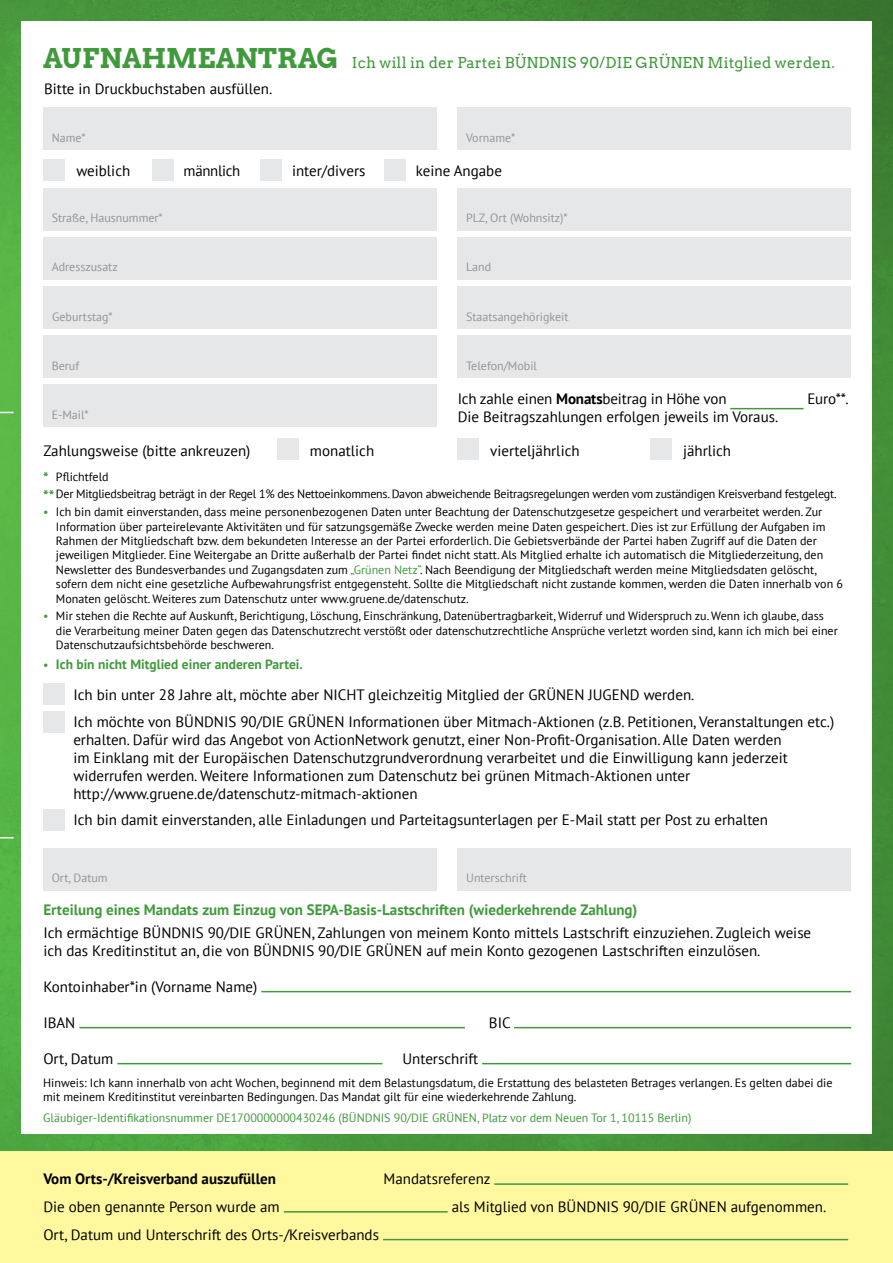
<style>
.page{position:relative;width:893px;height:1263px;background:#fff}
.page>*{position:absolute;margin:0;border:0;box-sizing:border-box;transform-origin:0 0}
.t1{font:15px/18px "PT Sans";color:#000}
.t2{font:700 15px/22.5px "PT Sans";color:#409a3c}
.t3{font:15px "Arvo";letter-spacing:.01em;color:#409a3c}
.t4{font:700 15px "PT Sans";color:#000}
.t5{font:15px "PT Sans";letter-spacing:-.02em;color:#000}
.t6{font:700 13.5px "PT Sans";color:#409a3c}
.t7{font:12px/14.4px "PT Sans";color:#000}
.t8{font:12px/17.9px "PT Sans";letter-spacing:-.02em;color:#000}
.t9{font:12px "PT Sans";color:#939598}
.t10{font:12px "PT Sans";color:#409a3c}
.s1{font-family:"Arvo Gruen";font-size:27px}
.s2{font-weight:700}
.s3{font-weight:700;font-size:14.85px;color:#409a3c}
.s4{color:#409a3c}
.s5{font-weight:400;font-size:12px}
.s6{font-weight:400;color:#000}
</style>
<div class="page">
<img style="left:0;top:0;width:893px;height:1151px">
<div style="left:21px;top:21px;width:851px;height:1112px;background:#fff"></div>
<svg style="left:0;top:412px;width:14px;height:1px"></svg>
<svg style="left:0;top:837px;width:14px;height:1px"></svg>
<div style="left:43px;top:108px;width:394px;height:42px;background:#e6e7e8"></div>
<div style="left:43px;top:237px;width:394px;height:43px;background:#e6e7e8"></div>
<div style="left:43px;top:188px;width:394px;height:43px;background:#e6e7e8"></div>
<div style="left:458px;top:108px;width:393px;height:42px;background:#e6e7e8"></div>
<div style="left:458px;top:237px;width:393px;height:43px;background:#e6e7e8"></div>
<div style="left:458px;top:188px;width:393px;height:43px;background:#e6e7e8"></div>
<div style="left:458px;top:286px;width:393px;height:43px;background:#e6e7e8"></div>
<div style="left:43px;top:335px;width:394px;height:43px;background:#e6e7e8"></div>
<div style="left:44px;top:286px;width:393px;height:43px;background:#e6e7e8"></div>
<div style="left:458px;top:335px;width:393px;height:43px;background:#e6e7e8"></div>
<div style="left:43px;top:385px;width:394px;height:42px;background:#e6e7e8"></div>
<hr style="left:730px;top:408px;width:73px;height:1px;background:#409a3c">
<div style="left:277px;top:438px;width:22px;height:22px;background:#e6e7e8"></div>
<div style="left:44px;top:159px;width:21px;height:21px;background:#e6e7e8"></div>
<div style="left:457px;top:438px;width:22px;height:21px;background:#e6e7e8"></div>
<div style="left:650px;top:438px;width:22px;height:22px;background:#e6e7e8"></div>
<div style="left:0;top:1151px;width:893px;height:112px;background:#fff89e"></div>
<hr style="left:494px;top:1183px;width:354px;height:2px;background:#409a3c">
<hr style="left:284px;top:1211px;width:164px;height:1px;background:#409a3c">
<hr style="left:383px;top:1239px;width:465px;height:1px;background:#409a3c">
<hr style="left:261px;top:991px;width:590px;height:1px;background:#409a3c">
<hr style="left:79px;top:1027px;width:386px;height:1px;background:#409a3c">
<hr style="left:514px;top:1027px;width:337px;height:1px;background:#409a3c">
<hr style="left:117px;top:1063px;width:265px;height:1px;background:#409a3c">
<hr style="left:482px;top:1063px;width:369px;height:1px;background:#409a3c">
<div style="left:43px;top:848px;width:394px;height:43px;background:#e6e7e8"></div>
<div style="left:458px;top:848px;width:393px;height:43px;background:#e6e7e8"></div>
<div style="left:44px;top:683px;width:21px;height:21px;background:#e6e7e8"></div>
<div style="left:152px;top:159px;width:21px;height:21px;background:#e6e7e8"></div>
<div style="left:260px;top:159px;width:22px;height:21px;background:#e6e7e8"></div>
<div style="left:384px;top:159px;width:21px;height:21px;background:#e6e7e8"></div>
<div style="left:44px;top:711px;width:21px;height:21px;background:#e6e7e8"></div>
<div style="left:43px;top:809px;width:21px;height:21px;background:#e6e7e8"></div>
<p class="t3" style="left:43px;top:54px;width:793px"><span class="s1">AUFNAHMEANTRAG</span> Ich will in der Partei BÜNDNIS 90/DIE GRÜNEN Mitglied werden.</p>
<p class="t1" style="left:44px;top:79px;width:230px">Bitte in Druckbuchstaben ausfüllen.</p>
<p class="t9" style="left:52px;top:130px;width:36px">Name*</p>
<p class="t9" style="left:466px;top:130px;width:51px">Vorname*</p>
<p class="t1" style="left:76px;top:161px;width:55px">weiblich</p>
<p class="t5" style="left:184px;top:161px;width:58px">männlich</p>
<p class="t1" style="left:292px;top:161px;width:75px">inter/divers</p>
<p class="t1" style="left:416px;top:161px;width:88px">keine Angabe</p>
<p class="t9" style="left:52px;top:211px;width:113px">Straße, Hausnummer*</p>
<p class="t9" style="left:466px;top:211px;width:103px">PLZ, Ort (Wohnsitz)*</p>
<p class="t9" style="left:52px;top:260px;width:68px">Adresszusatz</p>
<p class="t9" style="left:466px;top:260px;width:26px">Land</p>
<p class="t9" style="left:52px;top:309px;width:62px">Geburtstag*</p>
<p class="t9" style="left:466px;top:309px;width:104px">Staatsangehörigkeit</p>
<p class="t9" style="left:52px;top:358px;width:29px">Beruf</p>
<p class="t9" style="left:466px;top:358px;width:72px">Telefon/Mobil</p>
<p class="t9" style="left:52px;top:407px;width:39px">E-Mail*</p>
<p class="t1" style="left:458px;top:389px;width:270px">Ich zahle einen <span class="s2">Monats</span>beitrag in Höhe von</p>
<p class="t1" style="left:807px;top:389px;width:43px">Euro**.</p>
<p class="t1" style="left:458px;top:407px;width:322px">Die Beitragszahlungen erfolgen jeweils im Voraus.</p>
<p class="t1" style="left:43px;top:441px;width:209px">Zahlungsweise (bitte ankreuzen)</p>
<p class="t1" style="left:310px;top:441px;width:66px">monatlich</p>
<p class="t1" style="left:490px;top:441px;width:91px">vierteljährlich</p>
<p class="t1" style="left:683px;top:441px;width:50px">jährlich</p>
<p class="t8" style="left:43px;top:467px;width:795px"><span class="s3">*</span> Pflichtfeld<br><span class="s3">**</span>Der Mitgliedsbeitrag beträgt in der Regel 1% des Nettoeinkommens. Davon abweichende Beitragsregelungen werden vom zuständigen Kreisverband festgelegt.</p>
<p class="t7" style="left:56px;top:504px;width:788px;text-indent:-13px"><span class="s4">•</span> Ich bin damit einverstanden, dass meine personenbezogenen Daten unter Beachtung der Datenschutzgesetze gespeichert und verarbeitet werden. Zur Information über parteirelevante Aktivitäten und für satzungsgemäße Zwecke werden meine Daten gespeichert. Dies ist zur Erfüllung der Aufgaben im Rahmen der Mitgliedschaft bzw. dem bekundeten Interesse an der Partei erforderlich. Die Gebietsverbände der Partei haben Zugriff auf die Daten der jeweiligen Mitglieder. Eine Weitergabe an Dritte außerhalb der Partei findet nicht statt. Als Mitglied erhalte ich automatisch die Mitgliederzeitung, den Newsletter des Bundesverbandes und Zugangsdaten zum <span class="s4">„Grünen Netz“</span>. Nach Beendigung der Mitgliedschaft werden meine Mitgliedsdaten gelöscht, sofern dem nicht eine gesetzliche Aufbewahrungsfrist entgegensteht. Sollte die Mitgliedschaft nicht zustande kommen, werden die Daten innerhalb von 6<br>Monaten gelöscht. Weiteres zum Datenschutz unter www.gruene.de/datenschutz.</p>
<p class="t7" style="left:56px;top:609px;width:783px;text-indent:-13px"><span class="s4">•</span> Mir stehen die Rechte auf Auskunft, Berichtigung, Löschung, Einschränkung, Datenübertragbarkeit, Widerruf und Widerspruch zu. Wenn ich glaube, dass die Verarbeitung meiner Daten gegen das Datenschutzrecht verstößt oder datenschutzrechtliche Ansprüche verletzt worden sind, kann ich mich bei einer<br>Datenschutzaufsichtsbehörde beschweren.</p>
<p class="t6" style="left:43px;top:655px;width:261px"><span class="s5">•</span> Ich bin nicht Mitglied einer anderen Partei.</p>
<p class="t1" style="left:73px;top:681px;width:762px;line-height:26.5px">Ich bin unter 28 Jahre alt, möchte aber NICHT gleichzeitig Mitglied der GRÜNEN JUGEND werden.<br>Ich möchte von BÜNDNIS 90/DIE GRÜNEN Informationen über Mitmach-Aktionen (z.B. Petitionen, Veranstaltungen etc.)</p>
<p class="t1" style="left:73px;top:730px;width:716px">erhalten. Dafür wird das Angebot von ActionNetwork genutzt, einer Non-Profit-Organisation. Alle Daten werden im Einklang mit der Europäischen Datenschutzgrundverordnung verarbeitet und die Einwilligung kann jederzeit widerrufen werden. Weitere Informationen zum Datenschutz bei grünen Mitmach-Aktionen unter http://www.gruene.de/datenschutz-mitmach-aktionen</p>
<p class="t1" style="left:73px;top:811px;width:696px">Ich bin damit einverstanden, alle Einladungen und Parteitagsunterlagen per E-Mail statt per Post zu erhalten</p>
<p class="t9" style="left:52px;top:870px;width:57px">Ort, Datum</p>
<p class="t9" style="left:466px;top:870px;width:62px">Unterschrift</p>
<p class="t2" style="left:43px;top:899px;width:769px">Erteilung eines Mandats zum Einzug von SEPA-Basis-Lastschriften (wiederkehrende Zahlung)<br><span class="s6">Ich ermächtige</span> <span class="s6">BÜNDNIS 90/DIE GRÜNEN</span><span class="s6">, Zahlungen von meinem Konto mittels Lastschrift einzuziehen. Zugleich weise</span></p>
<p class="t1" style="left:43px;top:941px;width:719px">ich das Kreditinstitut an, die von BÜNDNIS 90/DIE GRÜNEN auf mein Konto gezogenen Lastschriften einzulösen.</p>
<p class="t1" style="left:43px;top:977px;width:215px">Kontoinhaber*in (Vorname Name)</p>
<p class="t1" style="left:43px;top:1013px;width:33px">IBAN</p>
<p class="t1" style="left:489px;top:1013px;width:23px">BIC</p>
<p class="t1" style="left:43px;top:1049px;width:71px">Ort, Datum</p>
<p class="t1" style="left:402px;top:1049px;width:77px">Unterschrift</p>
<p class="t7" style="left:43px;top:1075px;width:791px">Hinweis: Ich kann innerhalb von acht Wochen, beginnend mit dem Belastungsdatum, die Erstattung des belasteten Betrages verlangen. Es gelten dabei die mit meinem Kreditinstitut vereinbarten Bedingungen. Das Mandat gilt für eine wiederkehrende Zahlung.</p>
<p class="t10" style="left:43px;top:1110px;width:650px">Gläubiger-Identifikationsnummer DE1700000000430246 (BÜNDNIS 90/DIE GRÜNEN, Platz vor dem Neuen Tor 1, 10115 Berlin)</p>
<p class="t4" style="left:43px;top:1169px;width:234px">Vom Orts-/Kreisverband auszufüllen</p>
<p class="t1" style="left:384px;top:1169px;width:109px">Mandatsreferenz</p>
<p class="t1" style="left:43px;top:1197px;width:238px">Die oben genannte Person wurde am</p>
<p class="t1" style="left:452px;top:1197px;width:376px">als Mitglied von BÜNDNIS 90/DIE GRÜNEN aufgenommen.</p>
<p class="t1" style="left:43px;top:1225px;width:337px">Ort, Datum und Unterschrift des Orts-/Kreisverbands</p>
</div>
